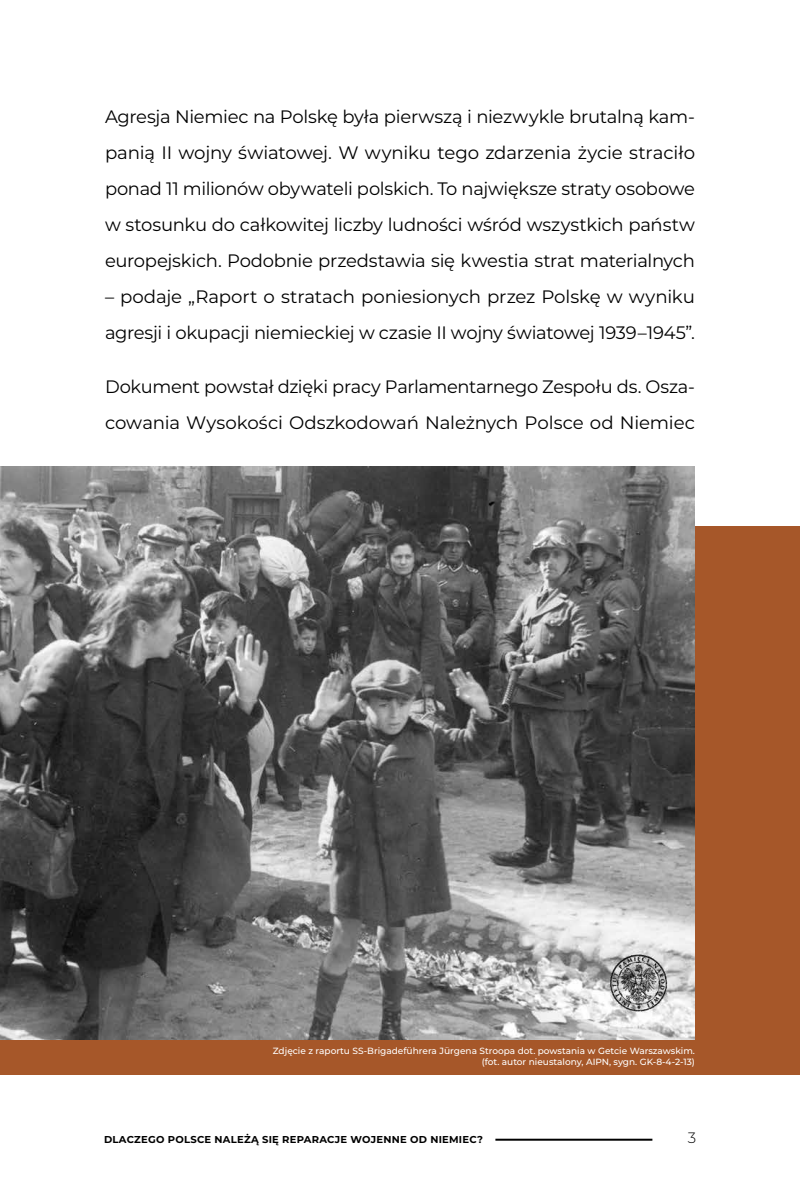
<style>
.page{position:relative;width:800px;height:1200px;background:#fff}
.page>*{position:absolute;margin:0;border:0;box-sizing:border-box;transform-origin:0 0}
.t1{font:18px/36px "Montserrat";letter-spacing:-.015em;color:#000}
.t2{font:300 15px "Montserrat";color:#000}
.t3{font:700 10px "Montserrat";letter-spacing:.025em;color:#000}
.t4{font:500 9px/10.8px "Montserrat";color:#fff;text-align:right}
</style>
<div class="page">
<div style="left:0;top:526px;width:800px;height:549px;background:#a65729"></div>
<img style="left:0;top:466px;width:695px;height:574px">
<hr style="left:495px;top:1139px;width:157px;height:2px;background:#000">
<p class="t1" style="left:105px;top:98px;width:592px;text-align:justify">Agresja Niemiec na Polskę była pierwszą i niezwykle brutalną kam&shy;panią II wojny światowej. W wyniku tego zdarzenia życie straciło ponad 11 milionów obywateli polskich. To największe straty osobowe w stosunku do całkowitej liczby ludności wśród wszystkich państw europejskich. Podobnie przedstawia się kwestia strat materialnych</p>
<p class="t1" style="left:105px;top:278px;width:592px">– podaje „Raport o stratach poniesionych przez Polskę w wyniku agresji i okupacji niemieckiej w czasie II wojny światowej 1939–1945”.</p>
<p class="t1" style="left:105px;top:368px;width:592px">Dokument powstał dzięki pracy Parlamentarnego Zespołu ds. Osza&shy;cowania Wysokości Odszkodowań Należnych Polsce od Niemiec</p>
<p class="t4" style="left:273px;top:1045px;width:424px">Zdjęcie z raportu SS-BrigadefÜhrera JÜrgena Stroopa dot. powstania w Getcie Warszawskim. (fot. autor nieustalony, AIPN, sygn. GK-8-4-2-13)</p>
<p class="t3" style="left:104px;top:1133px;width:380px">DLACZEGO POLSCE NALEŻĄ SIĘ REPARACJE WOJENNE OD NIEMIEC?</p>
<p class="t2" style="left:688px;top:1128px;width:10px">3</p>
</div>
